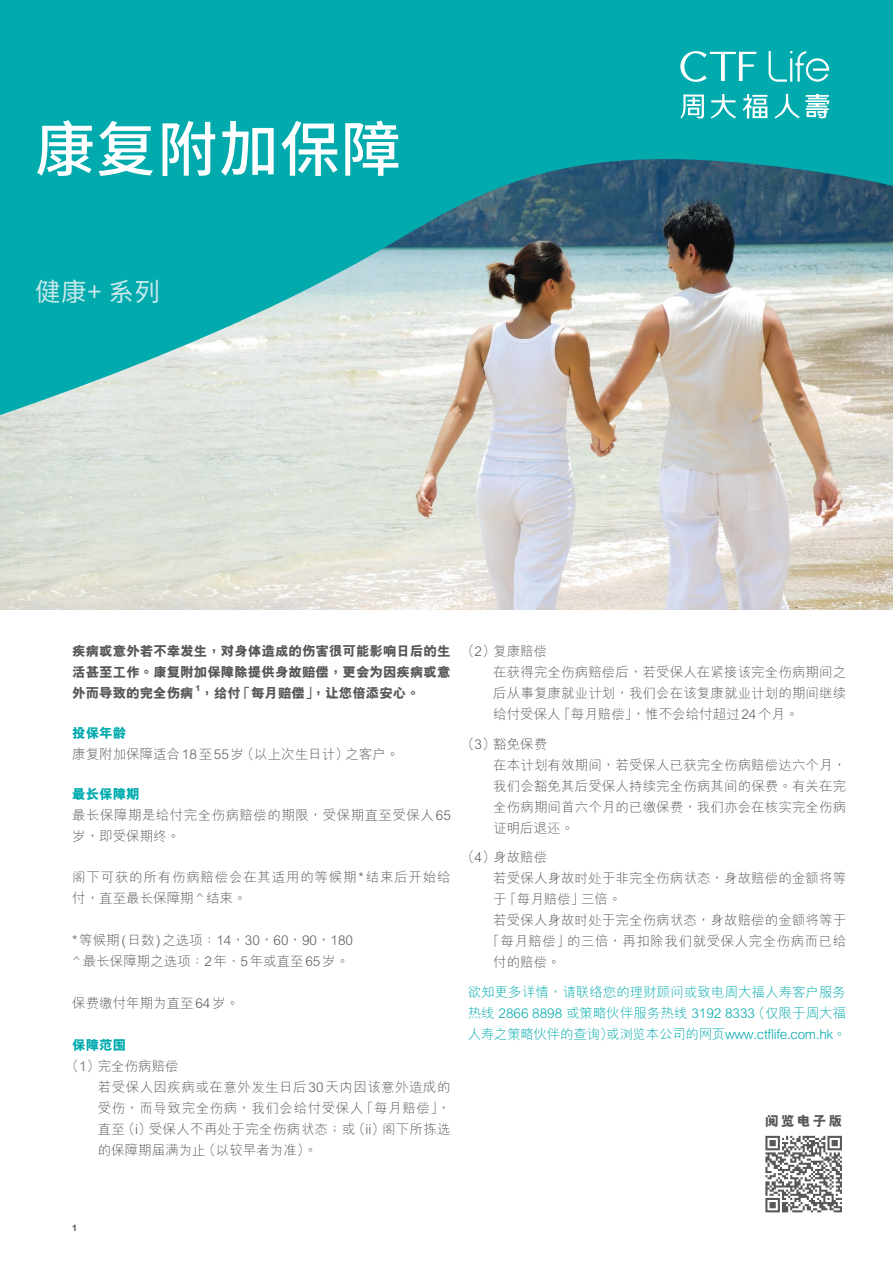
<style>
.page{position:relative;width:893px;height:1263px;background:#fff}
.page>*{position:absolute;margin:0;border:0;box-sizing:border-box;transform-origin:0 0}
.t1{font:500 60px "Noto Sans CJ Ktc";letter-spacing:.02em;color:#fff}
.t2{font:25.5px "Noto Sans CJ Ktc";color:#c8e8ea}
.t3{font:300 13.5px/21px "M Hei HKS";letter-spacing:.005em;color:#57585a}
.t4{font:300 13.5px/21px "M Hei HKS";letter-spacing:.035em;color:#57585a}
.t5{font:300 13.5px/21px "M Hei HKS";letter-spacing:-.02em;color:#00aaad;text-align:justify}
.t6{font:800 13.5px/21px "M Hei HKS";color:#57585a;text-align:justify}
.t7{font:300 13.5px/21px "M Hei HKS";letter-spacing:.055em;color:#57585a}
.t8{font:800 13.5px "M Hei HKS";color:#00aaad}
.t9{font:700 9px "Arial";color:#57585a}
.t10{font:800 8.1px "M Hei HKS";color:#57585a}
</style>
<div class="page">
<img style="left:0;top:422px;width:893px;height:187px">
<svg style="left:0;top:0;width:893px;height:422px;fill:#00aaad"></svg>
<svg style="left:765px;top:1135px;width:77px;height:78px"></svg>
<svg style="left:765px;top:1136px;width:77px;height:76px"></svg>
<svg style="left:769px;top:51px;width:60px;height:31px"></svg>
<svg style="left:680px;top:51px;width:76px;height:31px"></svg>
<svg style="left:680px;top:94px;width:87px;height:25px"></svg>
<svg style="left:775px;top:94px;width:24px;height:24px"></svg>
<svg style="left:805px;top:94px;width:24px;height:24px"></svg>
<h1 class="t1" style="left:35px;top:115px;width:367px">康复附加保障</h1>
<h2 class="t2" style="left:35px;top:277px;width:127px">健康+ 系列</h2>
<p class="t6" style="left:72px;top:641px;width:380px">疾病或意外若不幸發生，對身體造成的傷害很可能影響日後的生活甚至工作。康復附加保障除提供身故賠償，更會為因疾病或意外而導致的完全傷病</p>
<p class="t10" style="left:195px;top:682px;width:6px">1</p>
<p class="t6" style="left:200px;top:683px;width:221px">，給付「每月賠償」，讓您倍添安心。</p>
<p class="t8" style="left:72px;top:724px;width:55px">投保年齡</p>
<p class="t3" style="left:72px;top:743px;width:329px">康復附加保障適合18至55歲（以上次生日計）之客戶。</p>
<p class="t8" style="left:72px;top:785px;width:69px">最長保障期</p>
<p class="t4" style="left:72px;top:804px;width:380px">最長保障期是給付完全傷病賠償的期限，受保期直至受保人65歲，即受保期終。</p>
<p class="t7" style="left:72px;top:865px;width:380px">閣下可獲的所有傷病賠償會在其適用的等候期*結束後開始給付，直至最長保障期^結束。</p>
<p class="t3" style="left:72px;top:928px;width:282px">*等候期(日數)之選項：14，30，60，90，180 ^最長保障期之選項：2年、5年或直至65歲。</p>
<p class="t3" style="left:72px;top:991px;width:168px">保費繳付年期為直至64歲。</p>
<p class="t8" style="left:72px;top:1035px;width:55px">保障範圍</p>
<p class="t4" style="left:98px;top:1054px;width:354px;text-indent:-32px">（1）完全傷病賠償<br>若受保人因疾病或在意外發生日後30天內因該意外造成的受傷，而導致完全傷病，我們會給付受保人「每月賠償」，直至（i）受保人不再處於完全傷病狀態；或（ii）閣下所揀選的保障期屆滿為止（以較早者為準）。</p>
<p class="t3" style="left:493px;top:640px;width:354px;text-indent:-32px">（2）復康賠償<br>在獲得完全傷病賠償後，若受保人在緊接該完全傷病期間之後從事復康就業計劃，我們會在該復康就業計劃的期間繼續給付受保人「每月賠償」，惟不會給付超過24個月。</p>
<p class="t3" style="left:493px;top:733px;width:354px;text-indent:-32px">（3）豁免保費<br>在本計劃有效期間，若受保人已獲完全傷病賠償達六個月，我們會豁免其後受保人持續完全傷病其間的保費。有關在完全傷病期間首六個月的已繳保費，我們亦會在核實完全傷病証明後退還。</p>
<p class="t3" style="left:461px;top:846px;width:88px">（4）身故賠償</p>
<p class="t3" style="left:493px;top:867px;width:354px">若受保人身故時處於非完全傷病狀態，身故賠償的金額將等</p>
<p class="t3" style="left:493px;top:888px;width:130px">於「每月賠償」三倍。</p>
<p class="t3" style="left:493px;top:909px;width:354px">若受保人身故時處於完全傷病狀態，身故賠償的金額將等於</p>
<p class="t4" style="left:486px;top:930px;width:361px">「每月賠償」的三倍，再扣除我們就受保人完全傷病而已給</p>
<p class="t3" style="left:493px;top:951px;width:69px">付的賠償。</p>
<p class="t5" style="left:468px;top:981px;width:380px">欲知更多詳情，請聯絡您的理財顧問或致電周大福人壽客戶服務熱線 2866 8898 或策略伙伴服務熱線 3192 8333（僅限於周大福人壽之策略伙伴的查詢）或瀏覽本公司的網頁www.ctflife.com.hk。</p>
<p class="t6" style="left:765px;top:1110px;width:79px">閱覽電子版</p>
<p class="t9" style="left:72px;top:1222px;width:7px">1</p>
</div>
